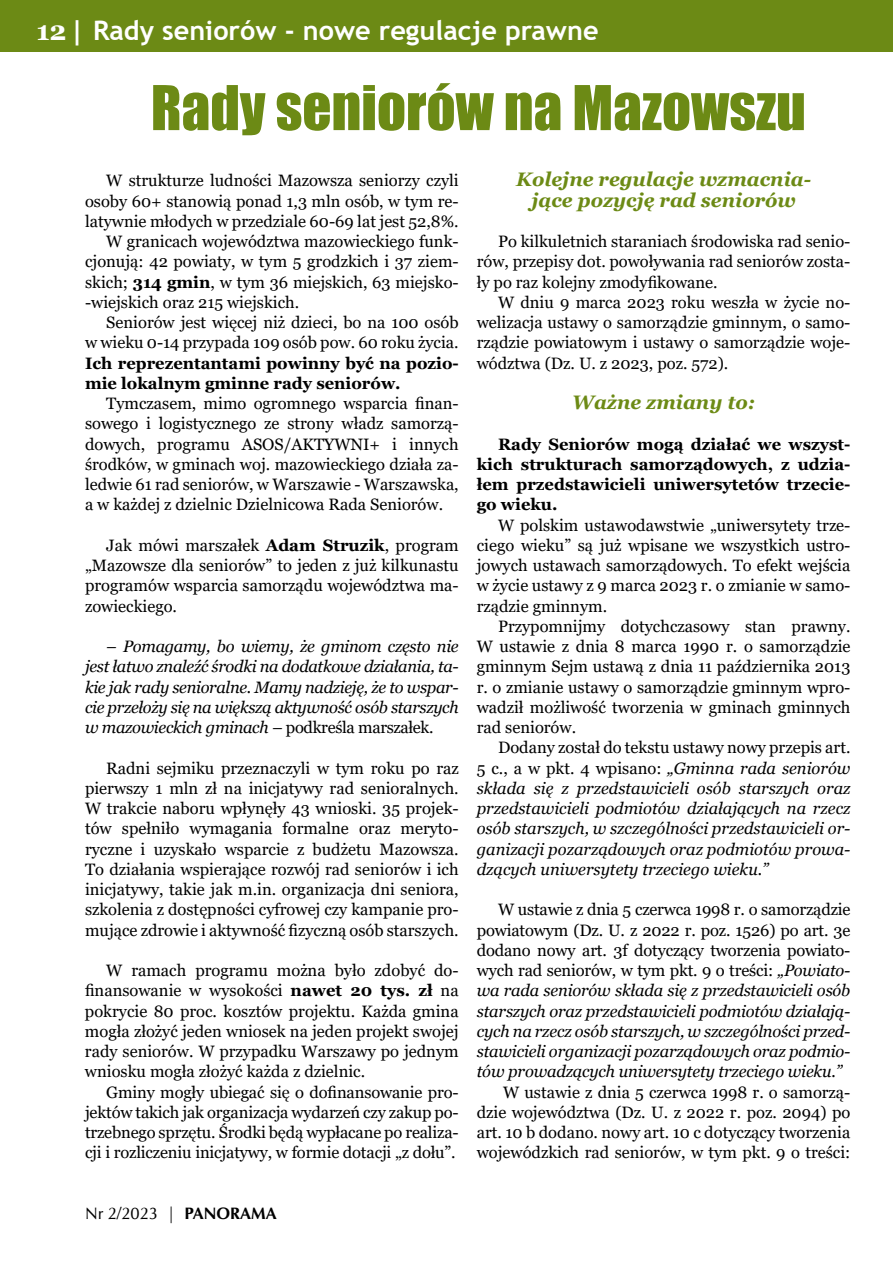
<style>
.page{position:relative;width:893px;height:1263px;background:#fff}
.page>*{position:absolute;margin:0;border:0;box-sizing:border-box;transform-origin:0 0}
.t1{font:57px "Impact";color:#6c8a15}
.t2{font:700 27px "Trebuchet MS";color:#fff}
.t3{font:italic 700 19.5px/20.2px "Georgia";color:#6c8a15;text-align:center}
.t4{font:16.5px/20.2px "Georgia";color:#000;text-align:justify}
.t5{font:italic 16.5px/20.2px "Georgia";letter-spacing:-.01em;color:#000;text-align:justify}
.t6{font:700 16.5px/20.2px "Georgia";color:#000}
.t7{font:700 16.5px "URW Classico";color:#000}
.s1{font-family:"Georgia"}
.s2{font-weight:700}
.s3{font-style:normal}
.s4{font-weight:400}
</style>
<div class="page">
<div style="left:0;top:0;width:893px;height:51px;background:#6c8a15"></div>
<h2 class="t2" style="left:36px;top:14px;width:564px"><span class="s1">12</span>| Rady seniorów - nowe regulacje prawne</h2>
<h1 class="t1" style="left:151px;top:64px;width:656px">Rady seniorów na Mazowszu</h1>
<p class="t4" style="left:106px;top:171px;width:354px">W strukturze ludności Mazowsza seniorzy czyli</p>
<p class="t4" style="left:85px;top:191px;width:375px">osoby 60+ stanowią ponad 1,3 mln osób, w tym re-</p>
<p class="t4" style="left:85px;top:211px;width:375px">latywnie młodych w przedziale 60-69 lat jest 52,8%.</p>
<p class="t4" style="left:106px;top:232px;width:354px">W granicach województwa mazowieckiego funk-</p>
<p class="t4" style="left:85px;top:252px;width:375px">cjonują: 42 powiaty, w tym 5 grodzkich i 37 ziem-</p>
<p class="t4" style="left:85px;top:272px;width:375px">skich; <span class="s2">314 gmin</span>, w tym 36 miejskich, 63 miejsko-</p>
<p class="t4" style="left:85px;top:292px;width:216px">-wiejskich oraz 215 wiejskich.</p>
<p class="t4" style="left:106px;top:313px;width:354px">Seniorów jest więcej niż dzieci, bo na 100 osób</p>
<p class="t4" style="left:85px;top:333px;width:375px">w wieku 0-14 przypada 109 osób pow. 60 roku życia.</p>
<p class="t6" style="left:85px;top:353px;width:375px">Ich reprezentantami powinny być na pozio&shy;mie lokalnym gminne rady seniorów.</p>
<p class="t4" style="left:85px;top:394px;width:375px;text-indent:21px">Tymczasem, mimo ogromnego wsparcia finan&shy;sowego i logistycznego ze strony władz samorzą&shy;dowych, programu ASOS/AKTYWNI+ i innych środków, w gminach woj. mazowieckiego działa za&shy;ledwie 61 rad seniorów, w Warszawie - Warszawska, a w każdej z dzielnic Dzielnicowa Rada Seniorów.</p>
<p class="t4" style="left:85px;top:535px;width:375px;text-indent:21px">Jak mówi marszałek <span class="s2">Adam Struzik</span>, program „Mazowsze dla seniorów” to jeden z już kilkunastu programów wsparcia samorządu województwa ma&shy;zowieckiego.</p>
<p class="t5" style="left:85px;top:636px;width:375px;text-indent:21px">– Pomagamy, bo wiemy, że gminom często nie jest łatwo znaleźć środki na dodatkowe działania, ta&shy;kie jak rady senioralne. Mamy nadzieję, że to wspar&shy;cie przełoży się na większą aktywność osób starszych w mazowieckich gminach – <span class="s3">podkreśla marszałek.</span></p>
<p class="t4" style="left:85px;top:758px;width:375px;text-indent:21px">Radni sejmiku przeznaczyli w tym roku po raz pierwszy 1 mln zł na inicjatywy rad senioralnych.<br>W trakcie naboru wpłynęły 43 wnioski. 35 projek&shy;tów spełniło wymagania formalne oraz meryto&shy;ryczne i uzyskało wsparcie z budżetu Mazowsza.<br>To działania wspierające rozwój rad seniorów i ich inicjatywy, takie jak m.in. organizacja dni seniora, szkolenia z dostępności cyfrowej czy kampanie pro&shy;mujące zdrowie i aktywność fizyczną osób starszych.</p>
<p class="t4" style="left:85px;top:960px;width:375px;text-indent:21px">W ramach programu można było zdobyć do&shy;finansowanie w wysokości <span class="s2">nawet 20 tys. zł</span> na pokrycie 80 proc. kosztów projektu. Każda gmina mogła złożyć jeden wniosek na jeden projekt swojej rady seniorów. W przypadku Warszawy po jednym wniosku mogła złożyć każda z dzielnic.</p>
<p class="t4" style="left:85px;top:1082px;width:375px;text-indent:21px">Gminy mogły ubiegać się o dofinansowanie pro&shy;jektów takich jak organizacja wydarzeń czy zakup po&shy;trzebnego sprzętu. Środki będą wypłacane po realiza&shy;cji i rozliczeniu inicjatywy, w formie dotacji „z dołu”.</p>
<p class="t3" style="left:516px;top:169px;width:296px">Kolejne regulacje wzmacnia&shy;jące pozycję rad seniorów</p>
<p class="t4" style="left:477px;top:232px;width:375px;text-indent:21px">Po kilkuletnich staraniach środowiska rad senio&shy;rów, przepisy dot. powoływania rad seniorów zosta&shy;ły po raz kolejny zmodyfikowane.</p>
<p class="t4" style="left:477px;top:292px;width:375px;text-indent:21px">W dniu 9 marca 2023 roku weszła w życie no&shy;welizacja ustawy o samorządzie gminnym, o samo&shy;rządzie powiatowym i ustawy o samorządzie woje&shy;wództwa (Dz. U. z 2023, poz. 572).</p>
<p class="t3" style="left:572px;top:392px;width:184px">Ważne zmiany to:</p>
<p class="t6" style="left:477px;top:434px;width:375px;text-align:justify;text-indent:21px">Rady Seniorów mogą działać we wszyst&shy;kich strukturach samorządowych, z udzia&shy;łem przedstawicieli uniwersytetów trzecie&shy;go wieku.</p>
<p class="t4" style="left:477px;top:515px;width:375px;text-indent:21px">W polskim ustawodawstwie „uniwersytety trze&shy;ciego wieku” są już wpisane we wszystkich ustro&shy;jowych ustawach samorządowych. To efekt wejścia w życie ustawy z 9 marca 2023 r. o zmianie w samo&shy;rządzie gminnym.</p>
<p class="t4" style="left:477px;top:616px;width:375px;text-indent:21px">Przypomnijmy dotychczasowy stan prawny.<br>W ustawie z dnia 8 marca 1990 r. o samorządzie gminnym Sejm ustawą z dnia 11 października 2013 r. o zmianie ustawy o samorządzie gminnym wpro&shy;wadził możliwość tworzenia w gminach gminnych rad seniorów.</p>
<p class="t5" style="left:477px;top:738px;width:375px;text-indent:21px"><span class="s3">Dodany został do tekstu ustawy nowy przepis art.<br>5 c., a w pkt. 4 wpisano:</span> „Gminna rada seniorów składa się z przedstawicieli osób starszych oraz przedstawicieli podmiotów działających na rzecz osób starszych, w szczególności przedstawicieli or&shy;ganizacji pozarządowych oraz podmiotów prowa&shy;dzących uniwersytety trzeciego wieku.”</p>
<p class="t5" style="left:477px;top:900px;width:375px;text-indent:21px"><span class="s3">W ustawie z dnia 5 czerwca 1998 r. o samorządzie powiatowym (Dz. U. z 2022 r. poz. 1526) po art. 3e dodano nowy art. 3f dotyczący tworzenia powiato&shy;wych rad seniorów, w tym pkt. 9 o treści:</span> „Powiato&shy;wa rada seniorów składa się z przedstawicieli osób starszych oraz przedstawicieli podmiotów działają&shy;cych na rzecz osób starszych, w szczególności przed&shy;stawicieli organizacji pozarządowych oraz podmio&shy;tów prowadzących uniwersytety trzeciego wieku.”</p>
<p class="t4" style="left:477px;top:1082px;width:375px;text-indent:26px">W ustawie z dnia 5 czerwca 1998 r. o samorzą&shy;dzie województwa (Dz. U. z 2022 r. poz. 2094) po art. 10 b dodano. nowy art. 10 c dotyczący tworzenia wojewódzkich rad seniorów, w tym pkt. 9 o treści:</p>
<p class="t7" style="left:85px;top:1203px;width:193px"><span class="s4">Nr 2/2023</span> | PANORAMA</p>
</div>
